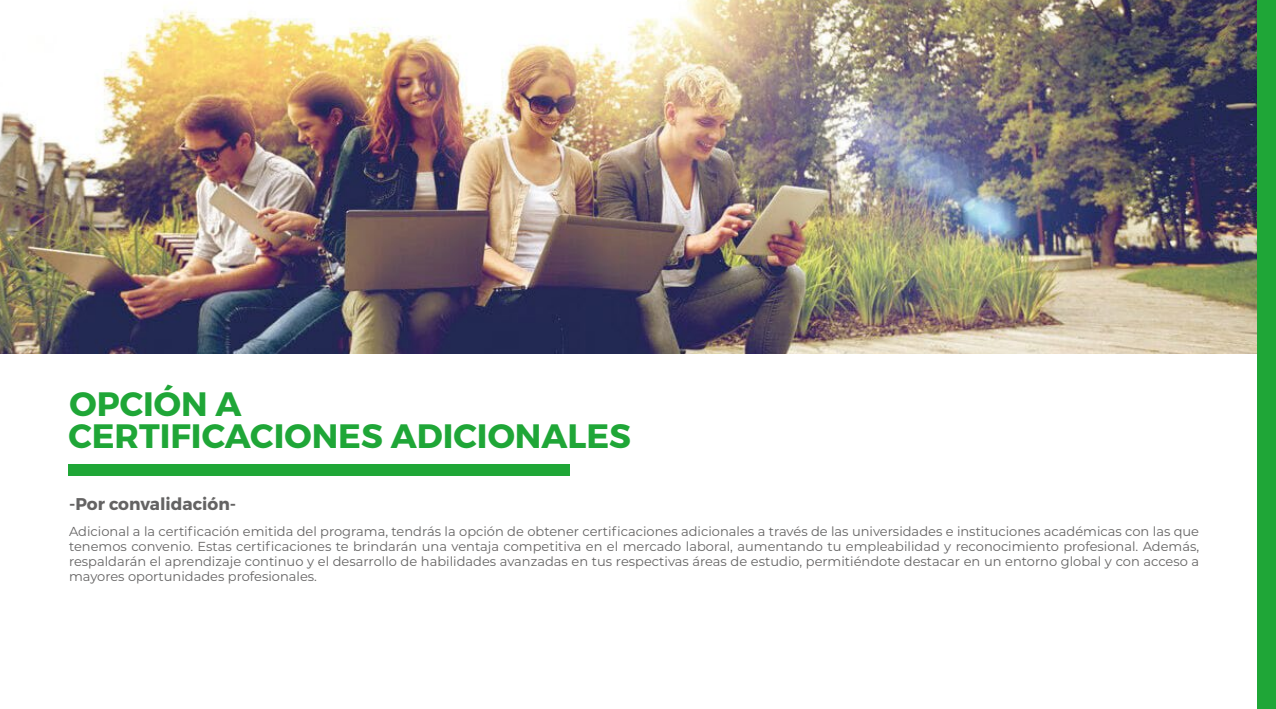
<style>
.page{position:relative;width:1276px;height:709px;background:#fff}
.page>*{position:absolute;margin:0;border:0;box-sizing:border-box;transform-origin:0 0}
.t1{font:700 33.8px/32.3px "Montserrat";color:#1fa637}
.t2{font:700 17px "Montserrat";color:#646363}
.t3{font:13px/15px "Montserrat";color:#646363;text-align:justify}
</style>
<div class="page">
<img style="left:0;top:0;width:1257px;height:354px">
<div style="left:1257px;top:0;width:19px;height:709px;background:#1fa637"></div>
<div style="left:68px;top:464px;width:502px;height:12px;background:#1fa637"></div>
<h1 class="t1" style="left:68px;top:388px;width:564px">OPCIÓN A<br>CERTIFICACIONES ADICIONALES</h1>
<h2 class="t2" style="left:69px;top:493px;width:169px">-Por convalidación-</h2>
<p class="t3" style="left:69px;top:523px;width:1131px">Adicional a la certificación emitida del programa, tendrás la opción de obtener certificaciones adicionales a través de las universidades e instituciones académicas con las que tenemos convenio. Estas certificaciones te brindarán una ventaja competitiva en el mercado laboral, aumentando tu empleabilidad y reconocimiento profesional. Además, respaldarán el aprendizaje continuo y el desarrollo de habilidades avanzadas en tus respectivas áreas de estudio, permitiéndote destacar en un entorno global y con acceso a mayores oportunidades profesionales.</p>
</div>
